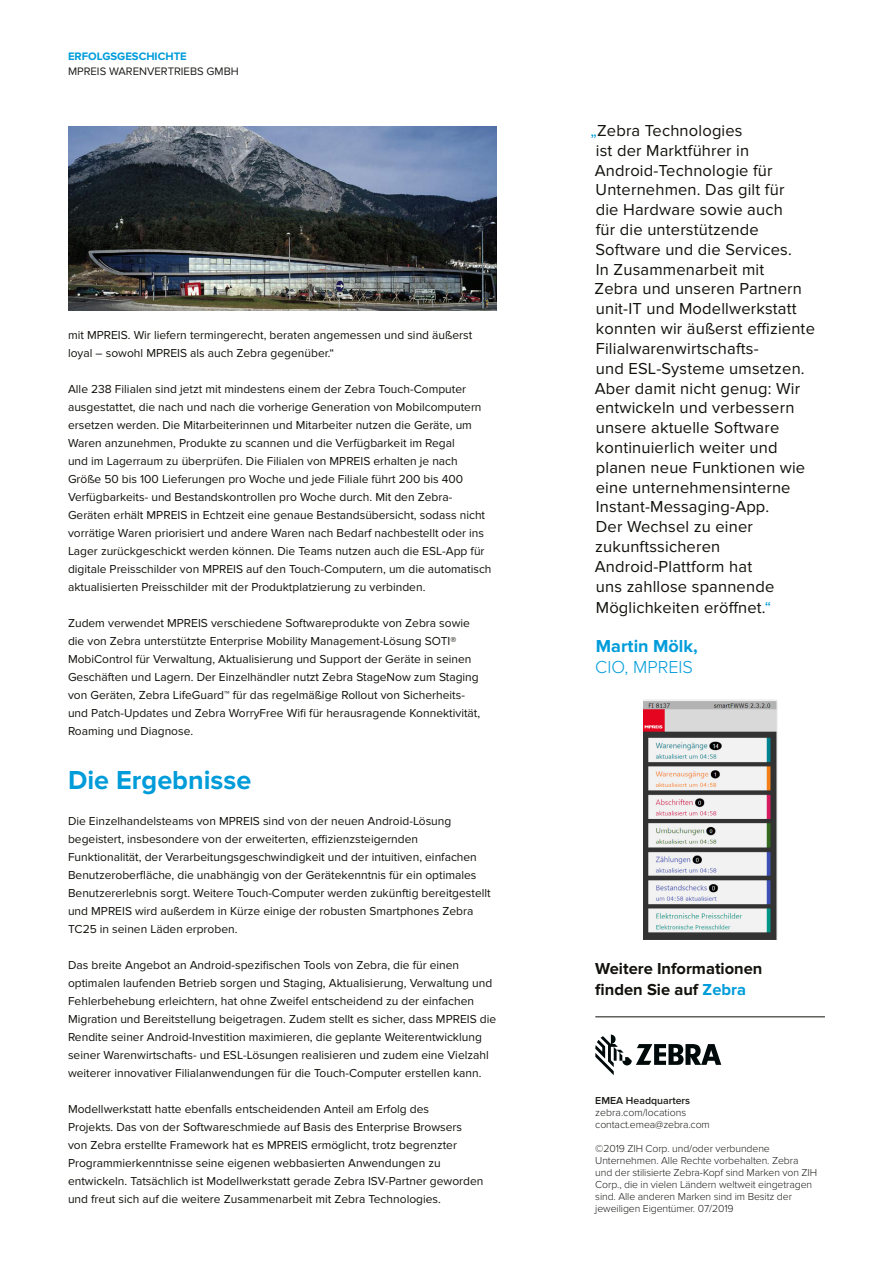
<style>
.page{position:relative;width:893px;height:1263px;background:#fff}
.page>*{position:absolute;margin:0;border:0;box-sizing:border-box;transform-origin:0 0}
.t1{font:700 27px "Proxima Nova";color:#009cda}
.t2{font:700 18px "Proxima Nova";color:#009cda}
.t3{font:300 18px "Proxima Nova";color:#009cda}
.t4{font:16.5px/19.8px "Proxima Nova";letter-spacing:.01em;color:#12110c}
.t5{font:700 16.5px/21px "Proxima Nova";color:#12110c}
.t6{font:12px/18px "Proxima Nova";color:#12110c}
.t7{font:11.25px "Proxima Nova";color:#1d1d1b}
.t8{font:700 11.25px "Proxima Nova";color:#009cda}
.t9{font:300 10.5px/12px "Proxima Nova";letter-spacing:-.01em;color:#1d1d1b}
.t10{font:600 10.5px "Proxima Nova";color:#1d1d1b}
.s1{color:#009cda}
</style>
<div class="page">
<hr style="left:595px;top:1016px;width:230px;height:1px;background:#12110c">
<svg style="left:595px;top:1034px;width:126px;height:41px"></svg>
<img style="left:68px;top:127px;width:428px;height:183px">
<img style="left:643px;top:699px;width:134px;height:240px">
<p class="t8" style="left:68px;top:50px;width:120px">ERFOLGSGESCHICHTE</p>
<p class="t7" style="left:68px;top:65px;width:172px">MPREIS WARENVERTRIEBS GMBH</p>
<p class="t6" style="left:68px;top:326px;width:406px">mit MPREIS. Wir liefern termingerecht, beraten angemessen und sind äußerst loyal – sowohl MPREIS als auch Zebra gegenüber.“</p>
<p class="t6" style="left:68px;top:380px;width:425px">Alle 238 Filialen sind jetzt mit mindestens einem der Zebra Touch-Computer ausgestattet, die nach und nach die vorherige Generation von Mobilcomputern ersetzen werden. Die Mitarbeiterinnen und Mitarbeiter nutzen die Geräte, um Waren anzunehmen, Produkte zu scannen und die Verfügbarkeit im Regal<br>und im Lagerraum zu überprüfen. Die Filialen von MPREIS erhalten je nach Größe 50 bis 100 Lieferungen pro Woche und jede Filiale führt 200 bis 400<br>Verfügbarkeits- und Bestandskontrollen pro Woche durch. Mit den Zebra-Geräten erhält MPREIS in Echtzeit eine genaue Bestandsübersicht, sodass nicht vorrätige Waren priorisiert und andere Waren nach Bedarf nachbestellt oder ins Lager zurückgeschickt werden können. Die Teams nutzen auch die ESL-App für digitale Preisschilder von MPREIS auf den Touch-Computern, um die automatisch aktualisierten Preisschilder mit der Produktplatzierung zu verbinden.</p>
<p class="t6" style="left:68px;top:614px;width:414px">Zudem verwendet MPREIS verschiedene Softwareprodukte von Zebra sowie die von Zebra unterstützte Enterprise Mobility Management-Lösung SOTI® MobiControl für Verwaltung, Aktualisierung und Support der Geräte in seinen Geschäften und Lagern. Der Einzelhändler nutzt Zebra StageNow zum Staging von Geräten, Zebra LifeGuard™ für das regelmäßige Rollout von Sicherheits&shy;und Patch-Updates und Zebra WorryFree Wifi für herausragende Konnektivität, Roaming und Diagnose.</p>
<h1 class="t1" style="left:68px;top:764px;width:185px">Die Ergebnisse</h1>
<p class="t6" style="left:68px;top:812px;width:424px">Die Einzelhandelsteams von MPREIS sind von der neuen Android-Lösung begeistert, insbesondere von der erweiterten, effizienzsteigernden Funktionalität, der Verarbeitungsgeschwindigkeit und der intuitiven, einfachen Benutzeroberfläche, die unabhängig von der Gerätekenntnis für ein optimales Benutzererlebnis sorgt. Weitere Touch-Computer werden zukünftig bereitgestellt und MPREIS wird außerdem in Kürze einige der robusten Smartphones Zebra TC25 in seinen Läden erproben.</p>
<p class="t6" style="left:68px;top:956px;width:430px">Das breite Angebot an Android-spezifischen Tools von Zebra, die für einen optimalen laufenden Betrieb sorgen und Staging, Aktualisierung, Verwaltung und Fehlerbehebung erleichtern, hat ohne Zweifel entscheidend zu der einfachen Migration und Bereitstellung beigetragen. Zudem stellt es sicher, dass MPREIS die Rendite seiner Android-Investition maximieren, die geplante Weiterentwicklung seiner Warenwirtschafts- und ESL-Lösungen realisieren und zudem eine Vielzahl weiterer innovativer Filialanwendungen für die Touch-Computer erstellen kann.</p>
<p class="t6" style="left:68px;top:1100px;width:417px">Modellwerkstatt hatte ebenfalls entscheidenden Anteil am Erfolg des<br>Projekts. Das von der Softwareschmiede auf Basis des Enterprise Browsers von Zebra erstellte Framework hat es MPREIS ermöglicht, trotz begrenzter Programmierkenntnisse seine eigenen webbasierten Anwendungen zu entwickeln. Tatsächlich ist Modellwerkstatt gerade Zebra ISV-Partner geworden und freut sich auf die weitere Zusammenarbeit mit Zebra Technologies.</p>
<p class="t4" style="left:590px;top:121px;width:226px"><span class="s1">„</span>Zebra Technologies<br>ist der Marktführer in<br>Android-Technologie für<br>Unternehmen. Das gilt für<br>die Hardware sowie auch<br>für die unterstützende<br>Software und die Services.<br>In Zusammenarbeit mit<br>Zebra und unseren Partnern unit-IT und Modellwerkstatt konnten wir äußerst effiziente<br>Filialwarenwirtschafts-<br>und ESL-Systeme umsetzen.<br>Aber damit nicht genug: Wir entwickeln und verbessern unsere aktuelle Software kontinuierlich weiter und planen neue Funktionen wie eine unternehmensinterne<br>Instant-Messaging-App.<br>Der Wechsel zu einer zukunftssicheren<br>Android-Plattform hat<br>uns zahllose spannende</p>
<h3 class="t4" style="left:596px;top:598px;width:177px">Möglichkeiten eröffnet.<span class="s1">“</span></h3>
<h2 class="t2" style="left:596px;top:635px;width:103px">Martin Mölk,</h2>
<h2 class="t3" style="left:595px;top:657px;width:99px">CIO, MPREIS</h2>
<h3 class="t5" style="left:595px;top:958px;width:169px">Weitere Informationen finden Sie auf <span class="s1">Zebra</span></h3>
<p class="t10" style="left:595px;top:1095px;width:96px">EMEA Headquarters</p>
<p class="t9" style="left:595px;top:1107px;width:116px">zebra.com/locations contact.emea@zebra.com</p>
<p class="t9" style="left:595px;top:1143px;width:223px">©2019 ZIH Corp. und/oder verbundene Unternehmen. Alle Rechte vorbehalten. Zebra und der stilisierte Zebra-Kopf sind Marken von ZIH Corp., die in vielen Ländern weltweit eingetragen sind. Alle anderen Marken sind im Besitz der jeweiligen Eigentümer. 07/2019</p>
</div>
